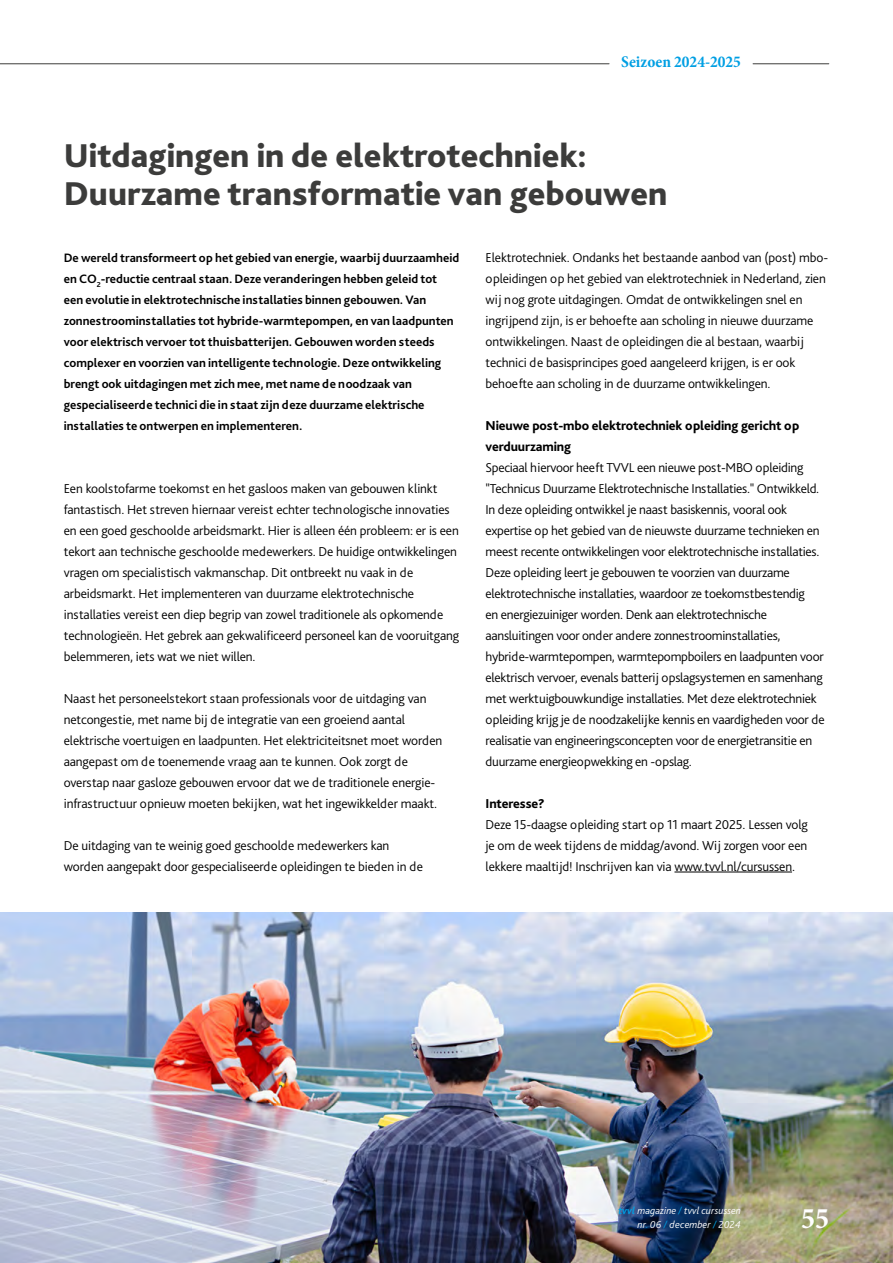
<style>
.page{position:relative;width:893px;height:1263px;background:#fff}
.page>*{position:absolute;margin:0;border:0;box-sizing:border-box;transform-origin:0 0}
.t1{font:800 34.5px/37.5px "Bliss 2";color:#3c3c3b}
.t2{font:700 condensed 30px "Minion Pro";color:#fff}
.t3{font:700 condensed 16.5px "Minion Pro";color:#009fe3}
.t4{font:300 13.5px/21px "Bliss Pro";letter-spacing:-.01em;color:#000}
.t5{font:800 13.5px/21px "Bliss Pro";letter-spacing:-.01em;color:#000}
.t6{font:700 12.75px/21px "Bliss Pro";color:#000}
.t7{font:italic 300 10.5px/13.5px "Bliss Pro";color:#fff;text-align:right}
.s1{font-weight:700;color:#009fe3}
.s2{color:#009fe3}
</style>
<div class="page">
<img style="left:0;top:913px;width:893px;height:350px">
<hr style="left:753px;top:63px;width:76px;height:1px;background:#3c3c3b">
<hr style="left:0;top:63px;width:609px;height:1px;background:#3c3c3b">
<hr style="left:674px;top:872px;width:118px;height:1px;background:#000">
<p class="t3" style="left:621px;top:51px;width:121px">Seizoen 2024-2025</p>
<h1 class="t1" style="left:64px;top:136px;width:605px">Uitdagingen in de elektrotechniek:<br>Duurzame transformatie van gebouwen</h1>
<p class="t6" style="left:64px;top:247px;width:397px">De wereld transformeert op het gebied van energie, waarbij duurzaamheid en CO<sub>2</sub>-reductie centraal staan. Deze veranderingen hebben geleid tot een evolutie in elektrotechnische installaties binnen gebouwen. Van zonnestroominstallaties tot hybride-warmtepompen, en van laadpunten voor elektrisch vervoer tot thuisbatterijen. Gebouwen worden steeds complexer en voorzien van intelligente technologie. Deze ontwikkeling brengt ook uitdagingen met zich mee, met name de noodzaak van gespecialiseerde technici die in staat zijn deze duurzame elektrische installaties te ontwerpen en implementeren.</p>
<p class="t4" style="left:64px;top:477px;width:397px">Een koolstofarme toekomst en het gasloos maken van gebouwen klinkt fantastisch. Het streven hiernaar vereist echter technologische innovaties en een goed geschoolde arbeidsmarkt. Hier is alleen één probleem: er is een tekort aan technische geschoolde medewerkers. De huidige ontwikkelingen vragen om specialistisch vakmanschap. Dit ontbreekt nu vaak in de arbeidsmarkt. Het implementeren van duurzame elektrotechnische installaties vereist een diep begrip van zowel traditionele als opkomende technologieën. Het gebrek aan gekwalificeerd personeel kan de vooruitgang belemmeren, iets wat we niet willen.</p>
<p class="t4" style="left:64px;top:687px;width:380px">Naast het personeelstekort staan professionals voor de uitdaging van netcongestie, met name bij de integratie van een groeiend aantal elektrische voertuigen en laadpunten. Het elektriciteitsnet moet worden aangepast om de toenemende vraag aan te kunnen. Ook zorgt de overstap naar gasloze gebouwen ervoor dat we de traditionele energie&shy;infrastructuur opnieuw moeten bekijken, wat het ingewikkelder maakt.</p>
<p class="t4" style="left:64px;top:834px;width:361px">De uitdaging van te weinig goed geschoolde medewerkers kan worden aangepakt door gespecialiseerde opleidingen te bieden in de</p>
<p class="t4" style="left:486px;top:246px;width:344px">Elektrotechniek. Ondanks het bestaande aanbod van (post) mbo&shy;opleidingen op het gebied van elektrotechniek in Nederland, zien wij nog grote uitdagingen. Omdat de ontwikkelingen snel en ingrijpend zijn, is er behoefte aan scholing in nieuwe duurzame ontwikkelingen. Naast de opleidingen die al bestaan, waarbij technici de basisprincipes goed aangeleerd krijgen, is er ook behoefte aan scholing in de duurzame ontwikkelingen.</p>
<p class="t5" style="left:486px;top:414px;width:315px">Nieuwe post-mbo elektrotechniek opleiding gericht op verduurzaming</p>
<p class="t4" style="left:486px;top:456px;width:341px">Speciaal hiervoor heeft TVVL een nieuwe post-MBO opleiding "Technicus Duurzame Elektrotechnische Installaties." Ontwikkeld.<br>In deze opleiding ontwikkel je naast basiskennis, vooral ook expertise op het gebied van de nieuwste duurzame technieken en meest recente ontwikkelingen voor elektrotechnische installaties.<br>Deze opleiding leert je gebouwen te voorzien van duurzame elektrotechnische installaties, waardoor ze toekomstbestendig<br>en energiezuiniger worden. Denk aan elektrotechnische aansluitingen voor onder andere zonnestroominstallaties, hybride-warmtepompen, warmtepompboilers en laadpunten voor elektrisch vervoer, evenals batterij opslagsystemen en samenhang met werktuigbouwkundige installaties. Met deze elektrotechniek opleiding krijg je de noodzakelijke kennis en vaardigheden voor de realisatie van engineeringsconcepten voor de energietransitie en duurzame energieopwekking en -opslag.</p>
<p class="t5" style="left:486px;top:792px;width:61px">Interesse?</p>
<p class="t4" style="left:486px;top:813px;width:324px;text-align:justify">Deze 15-daagse opleiding start op 11 maart 2025. Lessen volg je om de week tijdens de middag/avond. Wij zorgen voor een lekkere maaltijd! Inschrijven kan via www.tvvl.nl/cursussen.</p>
<p class="t7" style="left:618px;top:1204px;width:124px"><span class="s1">tvvl</span> magazine <span class="s2">/</span> tvvl cursussen nr<span class="s2">.</span> 06 <span class="s2">/</span> december <span class="s2">/</span> 2024</p>
<h2 class="t2" style="left:801px;top:1197px;width:29px">55</h2>
</div>
